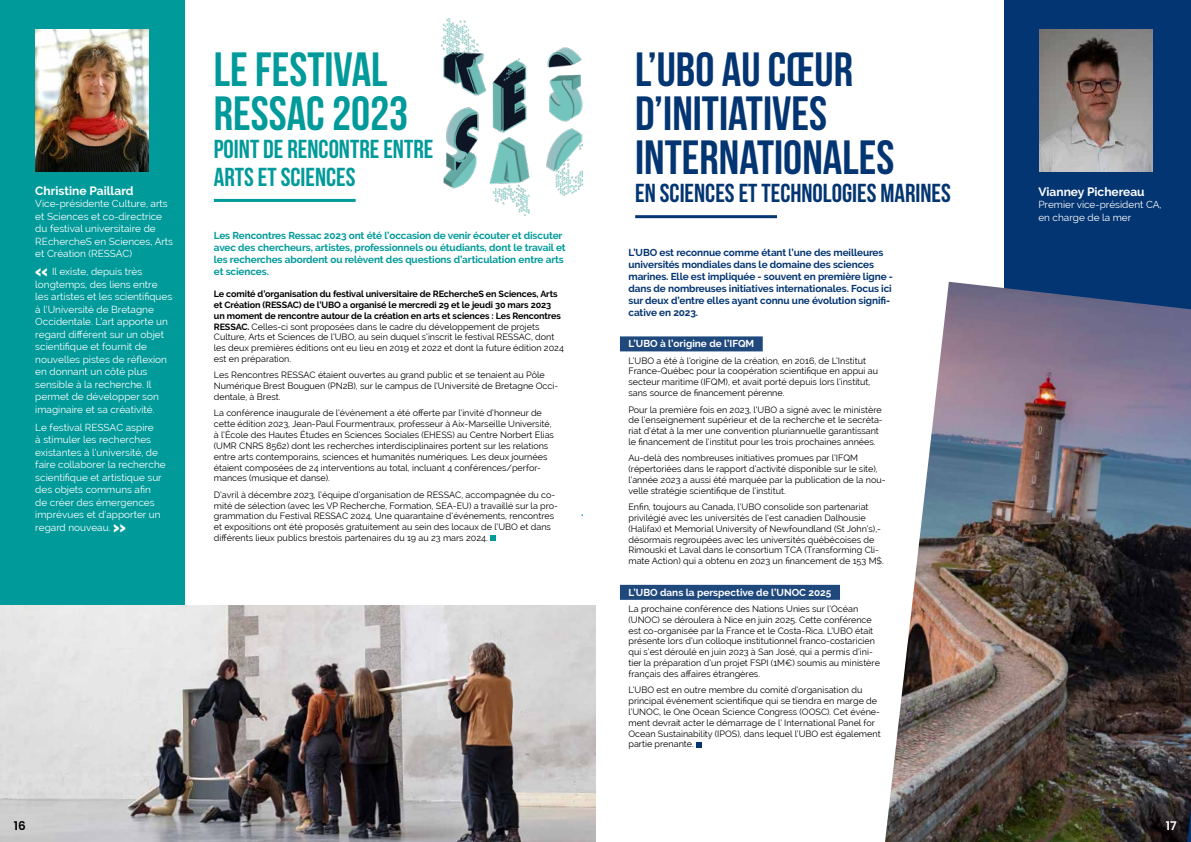
<style>
.page{position:relative;width:1191px;height:842px;background:#fff}
.page>*{position:absolute;margin:0;border:0;box-sizing:border-box;transform-origin:0 0}
.t1{font:48px/44px "Bebas Neue";color:#033572}
.t2{font:48px/44px "Bebas Neue";color:#009a9a}
.t3{font:26px/28px "Bebas Neue";color:#009a9a}
.t4{font:26px "Bebas Neue";color:#033572}
.t5{font:700 12px "Raleway";color:#fff}
.t6{font:600 12px "Poppins";color:#000}
.t7{font:600 12px "Poppins";color:#fff}
.t8{font:10px/12.5px "Raleway";color:#fff}
.t9{font:700 10px/12px "Raleway";letter-spacing:-.01em;color:#033572}
.t10{font:700 10px/12px "Raleway";letter-spacing:-.01em;color:#009a9a}
.t11{font:700 10px "Raleway";color:#fff}
.t12{font:9px/10.8px "Raleway";color:#000}
.s1{font-weight:800;font-size:18px}
.s2{font-weight:700}
</style>
<div class="page">
<div style="left:0;top:0;width:184px;height:842px;background:#009a9a"></div>
<hr style="left:214px;top:199px;width:142px;height:3px;background:#009a9a">
<img style="left:35px;top:30px;width:114px;height:142px">
<svg style="left:490px;top:535px;width:6px;height:6px"></svg>
<div style="left:620px;top:336px;width:142px;height:15px;background:#1f497d"></div>
<div style="left:620px;top:585px;width:220px;height:15px;background:#1f497d"></div>
<svg style="left:696px;top:742px;width:6px;height:5px"></svg>
<img style="left:441px;top:18px;width:142px;height:197px">
<img style="left:0;top:606px;width:595px;height:236px">
<hr style="left:635px;top:215px;width:142px;height:3px;background:#033572">
<div style="left:1004px;top:0;width:187px;height:842px;background:#033572"></div>
<img style="left:1039px;top:30px;width:113px;height:142px">
<img style="left:885px;top:282px;width:306px;height:560px">
<h3 class="t5" style="left:35px;top:184px;width:100px">Christine Paillard</h3>
<p class="t8" style="left:35px;top:197px;width:139px">Vice-présidente Culture, arts et Sciences et co-directrice du festival universitaire de<br>REchercheS en Sciences, Arts et Création (RESSAC)</p>
<p class="t8" style="left:35px;top:265px;width:138px"><span class="s1">«</span> Il existe, depuis très longtemps, des liens entre les artistes et les scientifiques à l’Université de Bretagne<br>Occidentale. L’art apporte un regard différent sur un objet scientifique et fournit de nouvelles pistes de réflexion en donnant un côté plus sensible à la recherche. Il permet de développer son imaginaire et sa créativité.</p>
<p class="t8" style="left:35px;top:421px;width:132px">Le festival RESSAC aspire<br>à stimuler les recherches existantes à l’université, de faire collaborer la recherche scientifique et artistique sur des objets communs afin<br>de créer des émergences imprévues et d’apporter un regard nouveau. <span class="s1">»</span></p>
<h1 class="t2" style="left:214px;top:47px;width:196px">LE FESTIVAL<br>RESSAC 2023</h1>
<h2 class="t3" style="left:214px;top:135px;width:221px">POINT DE RENCONTRE ENTRE<br>ARTS ET SCIENCES</h2>
<p class="t10" style="left:214px;top:230px;width:353px">Les Rencontres Ressac 2023 ont été l’occasion de venir écouter et discuter avec des chercheurs, artistes, professionnels ou étudiants, dont le travail et les recherches abordent ou relèvent des questions d’articulation entre arts et sciences.</p>
<p class="t12" style="left:214px;top:289px;width:351px"><span class="s2">Le comité d’organisation du festival universitaire de REchercheS en Sciences, Arts et Création (RESSAC) de l’UBO a organisé le mercredi 29 et le jeudi 30 mars 2023 un moment de rencontre autour de la création en arts et sciences : Les Rencontres RESSAC.</span> Celles-ci sont proposées dans le cadre du développement de projets Culture, Arts et Sciences de l’UBO, au sein duquel s’inscrit le festival RESSAC, dont les deux premières éditions ont eu lieu en 2019 et 2022 et dont la future édition 2024 est en préparation.</p>
<p class="t12" style="left:214px;top:370px;width:346px">Les Rencontres RESSAC étaient ouvertes au grand public et se tenaient au Pôle<br>Numérique Brest Bouguen (PN2B), sur le campus de l’Université de Bretagne Occi&shy;dentale, à Brest.</p>
<p class="t12" style="left:214px;top:408px;width:342px">La conférence inaugurale de l’événement a été offerte par l’invité d’honneur de cette édition 2023, Jean-Paul Fourmentraux, professeur à Aix-Marseille Université, à l’École des Hautes Études en Sciences Sociales (EHESS) au Centre Norbert Elias (UMR CNRS 8562) dont les recherches interdisciplinaires portent sur les relations entre arts contemporains, sciences et humanités numériques. Les deux journées étaient composées de 24 interventions au total, incluant 4 conférences/perfor&shy;mances (musique et danse).</p>
<p class="t12" style="left:214px;top:489px;width:345px">D’avril à décembre 2023, l’équipe d’organisation de RESSAC, accompagnée du co&shy;mité de sélection (avec les VP Recherche, Formation, SEA-EU) a travaillé sur la pro&shy;grammation du Festival RESSAC 2024, Une quarantaine d’événements, rencontres et expositions ont été proposés gratuitement au sein des locaux de l’UBO et dans différents lieux publics brestois partenaires du 19 au 23 mars 2024.</p>
<h3 class="t6" style="left:14px;top:819px;width:14px">16</h3>
<h1 class="t1" style="left:635px;top:47px;width:261px">L’UBO AU CŒUR<br>D’INITIATIVES<br>INTERNATIONALES</h1>
<h2 class="t4" style="left:635px;top:179px;width:317px">EN SCIENCES ET TECHNOLOGIES MARINES</h2>
<h3 class="t5" style="left:1038px;top:185px;width:108px">Vianney Pichereau</h3>
<p class="t8" style="left:1038px;top:198px;width:125px">Premier vice-président CA, en charge de la mer</p>
<p class="t9" style="left:628px;top:246px;width:266px">L’UBO est reconnue comme étant l’une des meilleures universités mondiales dans le domaine des sciences marines. Elle est impliquée - souvent en première ligne - dans de nombreuses initiatives internationales. Focus ici sur deux d’entre elles ayant connu une évolution signifi&shy;cative en 2023.</p>
<p class="t11" style="left:628px;top:338px;width:127px">L’UBO à l’origine de l’IFQM</p>
<p class="t12" style="left:628px;top:355px;width:251px">L’UBO a été à l’origine de la création, en 2016, de L’Institut France-Québec pour la coopération scientifique en appui au secteur maritime (IFQM), et avait porté depuis lors l’institut, sans source de financement pérenne.</p>
<p class="t12" style="left:628px;top:404px;width:256px">Pour la première fois en 2023, l’UBO a signé avec le ministère de l’enseignement supérieur et de la recherche et le secréta&shy;riat d’état à la mer une convention pluriannuelle garantissant le financement de l’institut pour les trois prochaines années.</p>
<p class="t12" style="left:628px;top:453px;width:259px">Au-delà des nombreuses initiatives promues par l’IFQM (répertoriées dans le rapport d’activité disponible sur le site), l’année 2023 a aussi été marquée par la publication de la nou&shy;velle stratégie scientifique de l’institut.</p>
<p class="t12" style="left:628px;top:502px;width:257px">Enfin, toujours au Canada, l’UBO consolide son partenariat privilégié avec les universités de l’est canadien Dalhousie (Halifax) et Memorial University of Newfoundland (St John’s),- désormais regroupées avec les universités québécoises de Rimouski et Laval dans le consortium TCA (Transforming Cli&shy;mate Action) qui a obtenu en 2023 un financement de 153 M$.</p>
<p class="t11" style="left:628px;top:586px;width:204px">L’UBO dans la perspective de l’UNOC 2025</p>
<p class="t12" style="left:628px;top:603px;width:253px">La prochaine conférence des Nations Unies sur l’Océan (UNOC) se déroulera à Nice en juin 2025. Cette conférence est co-organisée par la France et le Costa-Rica. L’UBO était présente lors d’un colloque institutionnel franco-costaricien qui s’est déroulé en juin 2023 à San José, qui a permis d’ini&shy;tier la préparation d’un projet FSPI (1M€) soumis au ministère français des affaires étrangères.</p>
<p class="t12" style="left:628px;top:685px;width:254px">L’UBO est en outre membre du comité d’organisation du principal événement scientifique qui se tiendra en marge de l’UNOC, le One Ocean Science Congress (OOSC). Cet événe&shy;ment devrait acter le démarrage de l’ International Panel for Ocean Sustainability (IPOS), dans lequel l’UBO est également partie prenante.</p>
<h3 class="t7" style="left:1165px;top:819px;width:12px">17</h3>
</div>
